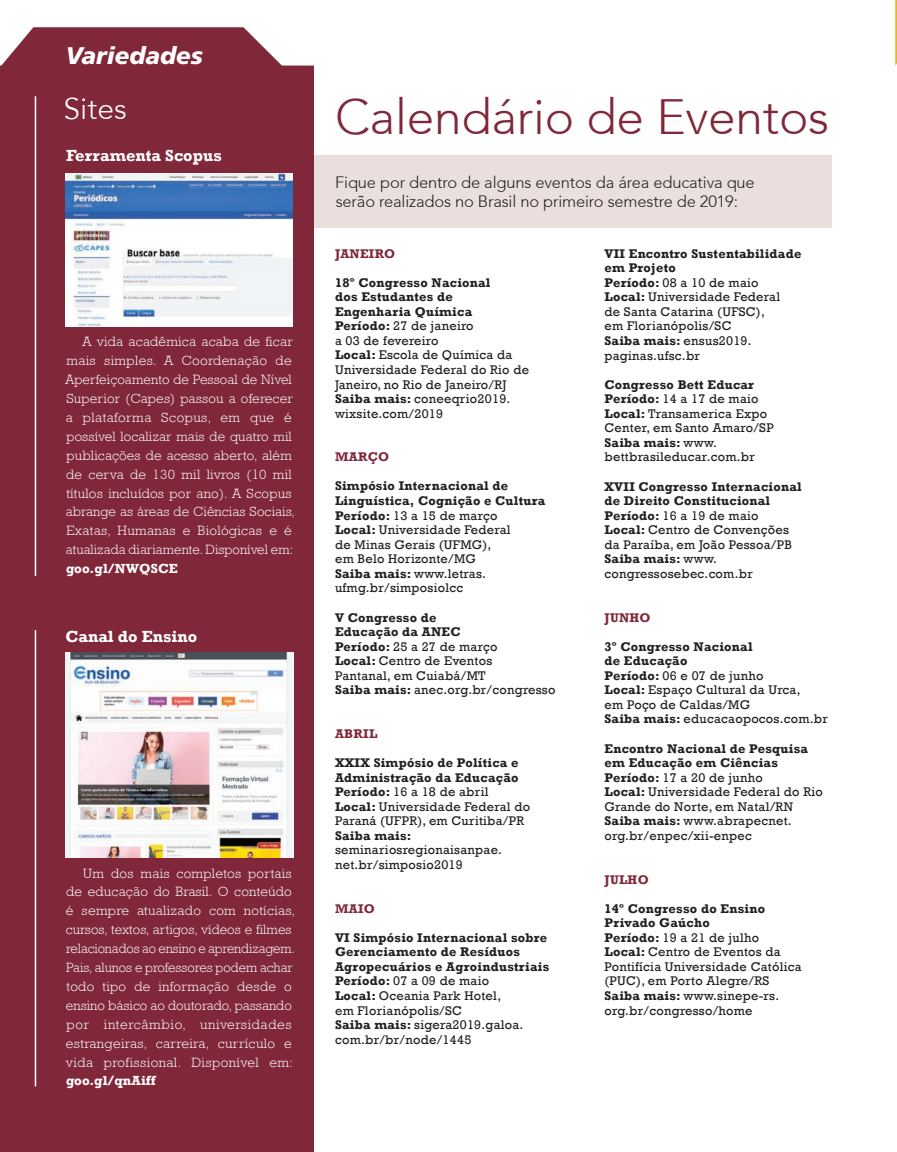
<style>
.page{position:relative;width:897px;height:1152px;background:#fff}
.page>*{position:absolute;margin:0;border:0;box-sizing:border-box;transform-origin:0 0}
.t1{font:300 49.5px "Avenir 35";letter-spacing:-.005em;color:#802839}
.t2{font:300 30px "Avenir 35";color:#fff}
.t3{font:italic 800 24px "Articulate";color:#fff}
.t4{font:300 16.5px/18.9px "Avenir 35";letter-spacing:-.01em;color:#231f20}
.t5{font:700 16.5px "Rockwell";color:#fff}
.t6{font:300 13.5px/18.9px "Rockwell";letter-spacing:.015em;color:#fff}
.t7{font:700 13.5px "Rockwell";letter-spacing:.005em;color:#fff}
.t8{font:12.9px/14.5px "Rockwell";letter-spacing:.02em;color:#231f20}
.t9{font:700 12.9px/14.5px "Rockwell";letter-spacing:.02em;color:#231f20}
.t10{font:700 12.9px "Rockwell";letter-spacing:.02em;color:#802839}
.s1{font-weight:700}
.s2{font-weight:400}
</style>
<div class="page">
<div style="left:314px;top:155px;width:517px;height:72px;background:#ebdfdd"></div>
<div style="left:0;top:0;width:314px;height:1152px;background:#802839"></div>
<hr style="left:35px;top:96px;width:1px;height:480px;background:#fff">
<img style="left:66px;top:173px;width:226px;height:153px">
<hr style="left:35px;top:630px;width:1px;height:456px;background:#fff">
<img style="left:66px;top:652px;width:227px;height:205px">
<svg style="left:0;top:0;width:314px;height:66px;fill:#fff"></svg>
<svg style="left:895px;top:0;width:2px;height:66px"></svg>
<h3 class="t3" style="left:66px;top:41px;width:139px">Variedades</h3>
<h2 class="t2" style="left:63px;top:91px;width:65px">Sites</h2>
<h1 class="t1" style="left:335px;top:88px;width:496px">Calendário de Eventos</h1>
<p class="t5" style="left:66px;top:146px;width:157px">Ferramenta Scopus</p>
<p class="t6" style="left:65px;top:332px;width:231px;text-indent:17px">A vida acadêmica acaba de ficar mais simples. A Coordenação de Aperfeiçoamento de Pessoal de Nível Superior (Capes) passou a oferecer a plataforma Scopus, em que é possível localizar mais de quatro mil publicações de acesso aberto, além de cerva de 130 mil livros (10 mil títulos incluídos por ano). A Scopus abrange as áreas de Ciências Sociais, Exatas, Humanas e Biológicas e é atualizada diariamente. Disponível em:</p>
<p class="t7" style="left:66px;top:560px;width:113px">goo.gl/NWQSCE</p>
<p class="t5" style="left:65px;top:626px;width:133px">Canal do Ensino</p>
<p class="t6" style="left:66px;top:863px;width:231px;text-indent:17px">Um dos mais completos portais de educação do Brasil. O conteúdo é sempre atualizado com notícias, cursos, textos, artigos, vídeos e filmes relacionados ao ensino e aprendizagem.<br>Pais, alunos e professores podem achar todo tipo de informação desde o ensino básico ao doutorado, passando por intercâmbio, universidades estrangeiras, carreira, currículo e vida profissional. Disponível em:</p>
<p class="t7" style="left:66px;top:1072px;width:91px">goo.gl/qnAiff</p>
<p class="t4" style="left:335px;top:173px;width:421px">Fique por dentro de alguns eventos da área educativa que serão realizados no Brasil no primeiro semestre de 2019:</p>
<p class="t10" style="left:335px;top:245px;width:62px">JANEIRO</p>
<p class="t8" style="left:335px;top:275px;width:195px"><span class="s1">18º Congresso Nacional<br>dos Estudantes de<br>Engenharia Química<br>Período:</span> 27 de janeiro<br>a 03 de fevereiro<br><span class="s1">Local:</span> Escola de Química da<br>Universidade Federal do Rio de<br>Janeiro, no Rio de Janeiro/RJ<br><span class="s1">Saiba mais:</span> coneeqrio2019. wixsite.com/2019</p>
<p class="t10" style="left:335px;top:449px;width:55px">MARÇO</p>
<p class="t8" style="left:335px;top:479px;width:212px"><span class="s1">Simpósio Internacional de<br>Linguística, Cognição e Cultura<br>Período:</span> 13 a 15 de março<br><span class="s1">Local:</span> Universidade Federal<br>de Minas Gerais (UFMG),<br>em Belo Horizonte/MG<br><span class="s1">Saiba mais:</span> www.letras. ufmg.br/simposiolcc</p>
<p class="t8" style="left:335px;top:610px;width:222px"><span class="s1">V Congresso de<br>Educação da ANEC<br>Período:</span> 25 a 27 de março<br><span class="s1">Local:</span> Centro de Eventos<br>Pantanal, em Cuiabá/MT<br><span class="s1">Saiba mais:</span> anec.org.br/congresso</p>
<p class="t10" style="left:335px;top:726px;width:44px">ABRIL</p>
<p class="t9" style="left:335px;top:755px;width:197px">XXIX Simpósio de Política e<br>Administração da Educação<br>Período: <span class="s2">16 a 18 de abril<br></span>Local: <span class="s2">Universidade Federal do<br>Paraná (UFPR), em Curitiba/PR</span></p>
<p class="t9" style="left:335px;top:828px;width:78px">Saiba mais:</p>
<p class="t8" style="left:335px;top:843px;width:168px">seminariosregionaisanpae. net.br/simposio2019</p>
<p class="t10" style="left:335px;top:900px;width:41px">MAIO</p>
<p class="t9" style="left:335px;top:930px;width:216px">VI Simpósio Internacional sobre<br>Gerenciamento de Resíduos<br>Agropecuários e Agroindustriais<br>Período: <span class="s2">07 a 09 de maio<br></span>Local: <span class="s2">Oceania Park Hotel,<br>em Florianópolis/SC<br></span>Saiba mais: <span class="s2">sigera2019.galoa. com.br/br/node/1445</span></p>
<p class="t8" style="left:604px;top:246px;width:198px"><span class="s1">VII Encontro Sustentabilidade em Projeto<br>Período:</span> 08 a 10 de maio<br><span class="s1">Local:</span> Universidade Federal<br>de Santa Catarina (UFSC),<br>em Florianópolis/SC<br><span class="s1">Saiba mais:</span> ensus2019. paginas.ufsc.br</p>
<p class="t8" style="left:604px;top:377px;width:171px"><span class="s1">Congresso Bett Educar<br>Período:</span> 14 a 17 de maio<br><span class="s1">Local:</span> Transamerica Expo<br>Center, em Santo Amaro/SP<br><span class="s1">Saiba mais:</span> www. bettbrasileducar.com.br</p>
<p class="t8" style="left:604px;top:479px;width:199px"><span class="s1">XVII Congresso Internacional de Direito Constitucional<br>Período:</span> 16 a 19 de maio<br><span class="s1">Local:</span> Centro de Convenções da Paraíba, em João Pessoa/PB<br><span class="s1">Saiba mais:</span> www. congressosebec.com.br</p>
<p class="t10" style="left:604px;top:609px;width:48px">JUNHO</p>
<p class="t8" style="left:604px;top:639px;width:225px"><span class="s1">3º Congresso Nacional<br>de Educação<br>Período:</span> 06 e 07 de junho<br><span class="s1">Local:</span> Espaço Cultural da Urca,<br>em Poço de Caldas/MG<br><span class="s1">Saiba mais:</span> educacaopocos.com.br</p>
<p class="t8" style="left:604px;top:741px;width:220px"><span class="s1">Encontro Nacional de Pesquisa em Educação em Ciências<br>Período:</span> 17 a 20 de junho<br><span class="s1">Local:</span> Universidade Federal do Rio<br>Grande do Norte, em Natal/RN<br><span class="s1">Saiba mais:</span> www.abrapecnet. org.br/enpec/xii-enpec</p>
<p class="t10" style="left:604px;top:871px;width:46px">JULHO</p>
<p class="t8" style="left:604px;top:901px;width:198px"><span class="s1">14º Congresso do Ensino<br>Privado Gaúcho<br>Período:</span> 19 a 21 de julho<br><span class="s1">Local:</span> Centro de Eventos da<br>Pontifícia Universidade Católica (PUC), em Porto Alegre/RS<br><span class="s1">Saiba mais:</span> www.sinepe-rs. org.br/congresso/home</p>
</div>
